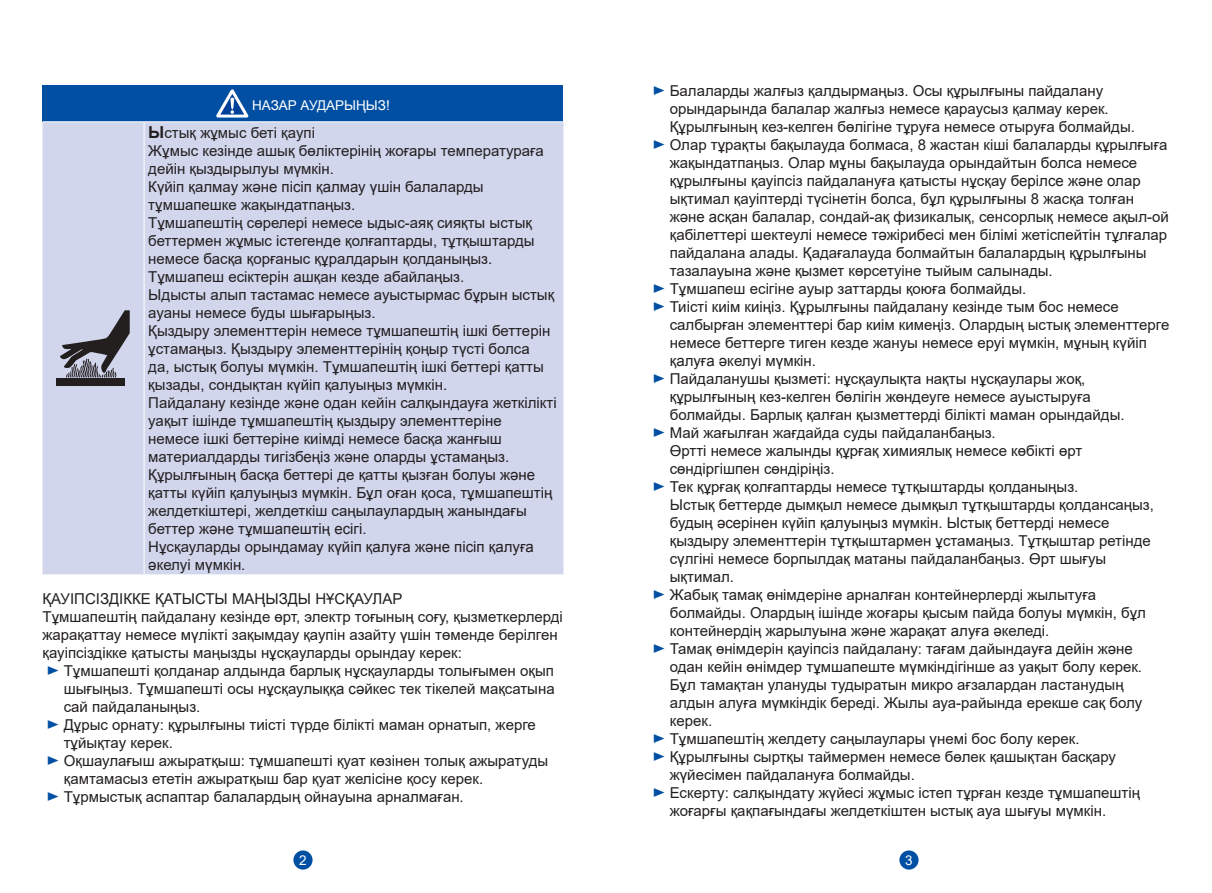
<style>
.page{position:relative;width:1212px;height:893px;background:#fff}
.page>*{position:absolute;margin:0;border:0;box-sizing:border-box;transform-origin:0 0}
.t1{font:15px/18px "Arial";color:#231f20}
.t2{font:15px "Arial";color:#231f20}
.t3{font:13.5px "Arial";color:#fff}
.s1{font-weight:700;font-size:16.5px}
.s2{font-style:inherit}
.s3{font-family:"Segoe UI";font-size:24.15px;color:#004fa3}
</style>
<div class="page">
<div style="left:293px;top:850px;width:20px;height:20px;background:#004fa3;border-radius:50%"></div>
<div style="left:899px;top:850px;width:19px;height:20px;background:#004fa3;border-radius:50%"></div>
<div style="left:43px;top:85px;width:520px;height:37px;background:#004fa3"></div>
<div style="left:43px;top:122px;width:520px;height:452px;background:#d1d6ed"></div>
<hr style="left:43px;top:121px;width:101px;height:1px;background:#fff">
<hr style="left:144px;top:121px;width:419px;height:1px;background:#fff">
<hr style="left:144px;top:122px;width:1px;height:452px;background:#fff">
<svg style="left:216px;top:89px;width:33px;height:29px"></svg>
<div style="left:57px;top:378px;width:68px;height:8px;background:#241f1f"></div>
<svg style="left:59px;top:310px;width:71px;height:68px;background:#9496a5"></svg>
<p class="t3" style="left:252px;top:96px;width:139px">НАЗАР АУДАРЫҢЫЗ!</p>
<p class="t1" style="left:148px;top:124px;width:410px"><span class="s1">Ы</span>стық жұмыс беті қаупі<br>Жұмыс кезінде ашық бөліктерінің жоғары температураға дейін қыздырылуы мүмкін.<br>Күйіп қалма<span class="s2">у және пісіп қалма</span>у үшін балаларды тұмшапешке жақындатпаңыз.<br>Тұмшапештің сөрелері немесе ыдыс-аяқ сияқты ыстық беттермен жұмыс істегенде қолғаптарды, тұтқыштарды немесе басқа қорғаныс құралдарын қолданыңыз.<br>Тұмшапеш есіктерін ашқан кезде абайлаңыз.<br>Ыдысты алып тастамас немесе ауыстырмас бұрын ыстық ауаны немесе буды шығарыңыз.<br>Қыздыру элементтерін немесе тұмшапештің ішкі беттерін ұстамаңыз. Қыздыру элементтерінің қоңыр түсті болса<br>да, ыстық болуы мүмкін. Тұмшапештің ішкі беттері қатты қызады, сондықтан күйіп қалуыңыз мүмкін.<br>Пайдалану ке<span class="s2">зінде және о</span>дан кейін салқындауға жеткілікті уақыт ішінде тұмшапештің қыздыру элементтеріне<br>немесе ішкі беттеріне киімді немесе басқа жанғыш материалдарды тигізб<span class="s2">еңіз және о</span>ларды ұстамаңыз.<br>Құрылғының басқа беттері де қатты қызған бо<span class="s2">луы және </span>қатты күйіп қалуыңыз мүмкін. Бұл оған қоса, тұмшапештің желдеткіштері, желдеткіш саңылаулардың жанындағы бетт<span class="s2">ер және тұмшапештің есігі.<br></span>Нұсқауларды орындама<span class="s2">у күйіп қалуға және пісіп қалуға әк</span>елуі мүмкін.</p>
<p class="t1" style="left:43px;top:590px;width:361px">ҚАУІПСІЗДІККЕ ҚАТЫСТЫ МАҢЫЗДЫ НҰСҚАУЛАР</p>
<p class="t1" style="left:43px;top:608px;width:522px">Тұмшапештің пайдалану кезінде өрт, электр тоғының соғу, қызметкерлерді</p>
<p class="t1" style="left:43px;top:626px;width:517px">жарақаттау немесе мүлікті зақымдау қаупін азайту үшін төменде берілген</p>
<p class="t1" style="left:43px;top:644px;width:421px">қауіпсіздікке қатысты маңызды нұсқауларды орындау керек:</p>
<p class="t1" style="left:47px;top:662px;width:509px"><span class="s3">►</span> Тұмшапешті қолданар алдында барлық нұсқауларды толығымен оқып</p>
<p class="t1" style="left:64px;top:680px;width:492px">шығыңыз. Тұмшапешті осы нұсқау<span class="s2">лыққа сәйк</span>ес тек тікелей мақсатына</p>
<p class="t1" style="left:64px;top:698px;width:138px">сай пайдаланыңыз.</p>
<p class="t1" style="left:47px;top:716px;width:490px"><span class="s3">►</span> Дұрыс орнату: құрылғыны тиісті түрде білікті маман орнатып, жерге</p>
<p class="t1" style="left:64px;top:734px;width:111px">тұйықтау керек.</p>
<p class="t1" style="left:47px;top:752px;width:503px"><span class="s3">►</span> Оқшаулағыш ажыратқыш: тұмшапешті қуат көзінен толық ажыратуды</p>
<p class="t1" style="left:64px;top:770px;width:421px">қамтамасыз ететін ажыратқыш бар қуат желісіне қосу керек.</p>
<p class="t1" style="left:47px;top:788px;width:418px"><span class="s3">►</span> Тұрмыстық аспаптар балалардың ойнауына арналмаған.</p>
<p class="t1" style="left:653px;top:82px;width:452px"><span class="s3">►</span> Балаларды жалғыз қалдырмаңыз. Осы құрылғыны пайдалану</p>
<p class="t1" style="left:670px;top:100px;width:440px">орындарында балалар жалғыз немесе қараусыз қалмау керек.</p>
<p class="t1" style="left:670px;top:118px;width:467px">Құрылғының кез-келген бөлігіне тұруға немесе отыруға болмайды.</p>
<p class="t1" style="left:653px;top:136px;width:516px"><span class="s3">►</span> Олар тұрақты бақылауда болмаса, 8 жастан кіші балаларды құрылғыға</p>
<p class="t1" style="left:670px;top:154px;width:469px">жақындатпаңыз. Олар мұны бақылауда орындайтын болса немесе</p>
<p class="t1" style="left:670px;top:172px;width:472px">құрылғыны қауіпсіз пайдалануға қатысты нұсқау б<span class="s2">ерілсе және о</span>лар</p>
<p class="t1" style="left:670px;top:190px;width:466px">ықтимал қауіптерді түсінетін болса, бұл құрылғыны 8 жасқа толған</p>
<p class="t1" style="left:670px;top:208px;width:500px"><span class="s2">және асқан б</span>алалар, сондай-ақ физикалық, сенсорлық немесе ақыл-ой</p>
<p class="t1" style="left:670px;top:226px;width:499px">қабілеттері шектеу<span class="s2">лі немесе тәжіриб</span>есі мен білімі жетіспейтін тұлғалар</p>
<p class="t1" style="left:670px;top:244px;width:478px">пайдалана алады. Қадағалауда болмайтын балалардың құрылғыны</p>
<p class="t1" style="left:670px;top:262px;width:384px">тазала<span class="s2">уына және қызме</span>т көрсетуіне тыйым салынады.</p>
<p class="t1" style="left:653px;top:280px;width:375px"><span class="s3">►</span> Тұмшапеш есігіне ауыр заттарды қоюға болмайды.</p>
<p class="t1" style="left:653px;top:298px;width:467px"><span class="s3">►</span> Тиісті киім киіңіз. Құрылғыны пайдалану кезінде тым бос немесе</p>
<p class="t1" style="left:670px;top:316px;width:501px">салбырған элементтері бар киім кимеңіз. Олардың ыстық элементтерге</p>
<p class="t1" style="left:670px;top:334px;width:479px">немесе беттерге тиген кезде жануы немесе еруі мүмкін, мұның күйіп</p>
<p class="t1" style="left:670px;top:352px;width:148px"><span class="s2">қалуға әк</span>елуі мүмкін.</p>
<p class="t1" style="left:653px;top:370px;width:434px"><span class="s3">►</span> Пайдаланушы қызметі: нұсқаулықта нақты нұсқаулары жоқ,</p>
<p class="t1" style="left:670px;top:388px;width:422px">құрылғының кез-келген бөлігін жөндеуге немесе ауыстыруға</p>
<p class="t1" style="left:670px;top:406px;width:456px">болмайды. Барлық қалған қызметтерді білікті маман орындайды.</p>
<p class="t1" style="left:653px;top:424px;width:344px"><span class="s3">►</span> Май жағылған жағдайда суды пайдаланбаңыз.</p>
<p class="t1" style="left:670px;top:442px;width:414px">Өртті немесе жалынды құрғақ химиялық немесе көбікті өрт</p>
<p class="t1" style="left:670px;top:460px;width:166px">сөндіргішпен сөндіріңіз.</p>
<p class="t1" style="left:653px;top:478px;width:427px"><span class="s3">►</span> Тек құрғақ қолғаптарды немесе тұтқыштарды қолданыңыз.</p>
<p class="t1" style="left:670px;top:496px;width:486px">Ыстық беттерде дымқыл немесе дымқыл тұтқыштарды қолдансаңыз,</p>
<p class="t2" style="left:670px;top:513px;width:441px"><span class="s2">бу</span>дың әсерінен күйіп қалуыңыз мүмкін. Ыстық б<span class="s2">еттерді немесе</span></p>
<p class="t1" style="left:670px;top:532px;width:482px">қыздыру элементтерін тұтқыштармен ұстамаңыз. Тұтқыштар ретінде</p>
<p class="t1" style="left:670px;top:550px;width:438px">сүлгіні немесе борпылдақ матаны пайдаланбаңыз. Өрт шығуы</p>
<p class="t1" style="left:670px;top:568px;width:66px">ықтимал.</p>
<p class="t1" style="left:653px;top:586px;width:445px"><span class="s3">►</span> Жабық тамақ өнімдеріне арналған контейнерлерді жылытуға</p>
<p class="t1" style="left:670px;top:604px;width:478px">болмайды. Олардың ішінде жоғары қысым пайда болуы мүмкін, бұл</p>
<p class="t2" style="left:670px;top:621px;width:381px"><span class="s2">контейнер</span>дің жарылуына және жарақат алуға әк<span class="s2">еледі.</span></p>
<p class="t1" style="left:653px;top:640px;width:481px"><span class="s3">►</span> Тамақ өнімдерін қауіпсіз пайдалану: тағам дайында<span class="s2">уға дейін және</span></p>
<p class="t1" style="left:670px;top:658px;width:474px">одан кейін өнімдер тұмшапеште мүмкіндігінше аз уақыт болу керек.</p>
<p class="t1" style="left:670px;top:676px;width:455px">Бұл тамақтан улануды тудыратын микро ағзалардан ластанудың</p>
<p class="t1" style="left:670px;top:694px;width:474px">алдын алуға мүмкіндік береді. Жылы ауа-райында ерекше сақ болу</p>
<p class="t1" style="left:670px;top:712px;width:44px">керек.</p>
<p class="t1" style="left:653px;top:730px;width:428px"><span class="s3">►</span> Тұмшапештің желдету саңылаулары үнемі бос болу керек.</p>
<p class="t1" style="left:653px;top:748px;width:465px"><span class="s3">►</span> Құрылғыны сыртқы таймермен немесе бөлек қашықтан басқару</p>
<p class="t1" style="left:670px;top:766px;width:247px">жүйесімен пайдалануға болмайды.</p>
<p class="t1" style="left:653px;top:784px;width:489px"><span class="s3">►</span> Ескерту: салқындату жүйесі жұмыс істеп тұрған кезде тұмшапештің</p>
<p class="t1" style="left:670px;top:802px;width:438px">жоғарғы қақпағындағы желдеткіштен ыстық ауа шығуы мүмкін.</p>
<p class="t3" style="left:299px;top:851px;width:9px">2</p>
<p class="t3" style="left:905px;top:851px;width:9px">3</p>
</div>
